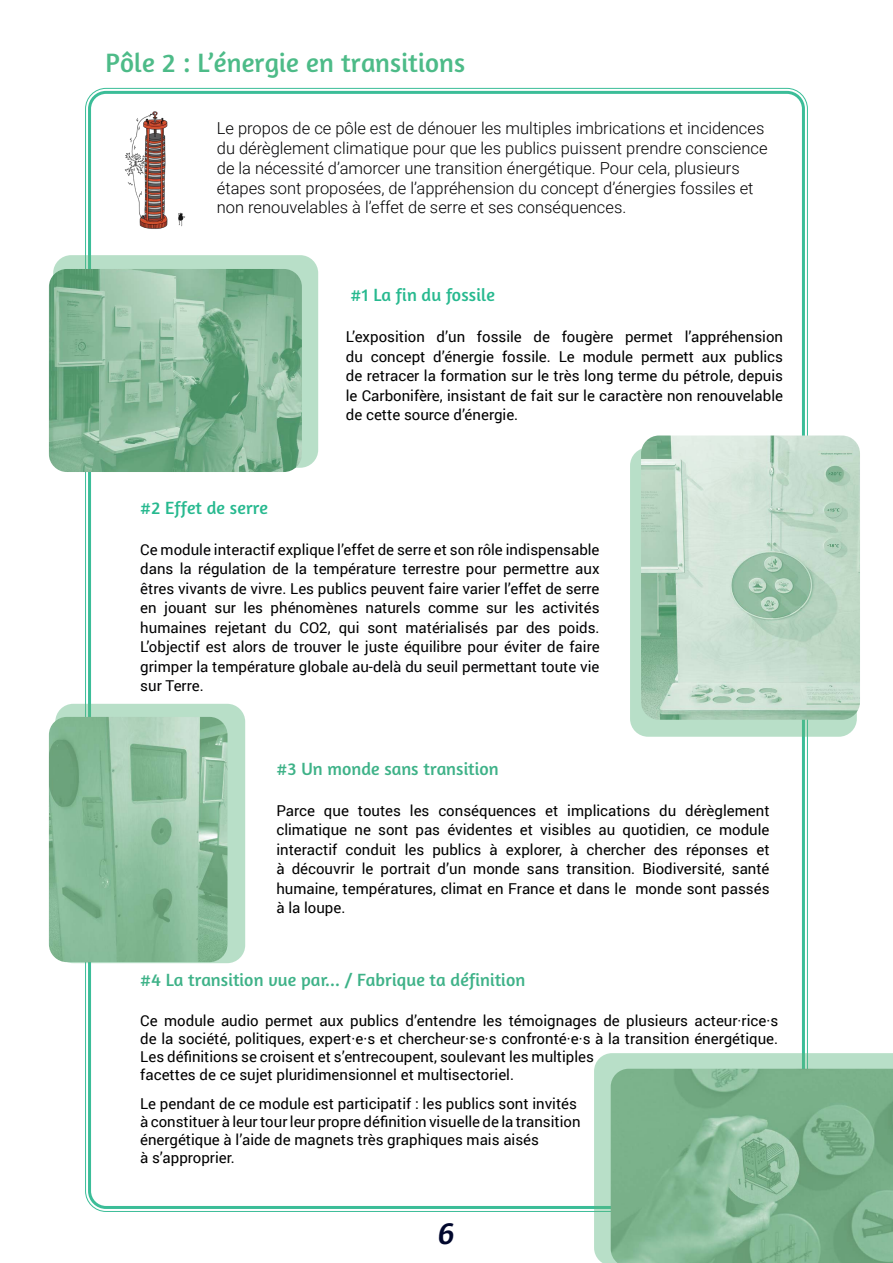
<style>
.page{position:relative;width:893px;height:1263px;background:#fff}
.page>*{position:absolute;margin:0;border:0;box-sizing:border-box;transform-origin:0 0}
.t1{font:italic 33px "Amaranth";color:#00072d}
.titre_poles{font:27px "Amaranth";letter-spacing:.005em;color:#4dbb88}
.Les_gros_titres{font:18px "Amaranth";letter-spacing:.005em;color:#3eb288}
.Les_gros_titres-2{font:18px "Amaranth";letter-spacing:.005em;color:#27b98f}
.titre_poles-2{font:300 16.5px/19.8px "Roboto";color:#000002}
.texte_courant{font:15px/19.5px "Roboto";color:#000001;text-align:justify}
.texte_courant-2{font:15px/19.5px "Roboto";color:#000002;text-align:justify}
</style>
<div class="page">
<div style="left:55px;top:704px;width:190px;height:259px;background:#b8dfc8;border-radius:18px"></div>
<img style="left:49px;top:717px;width:178px;height:245px">
<div style="left:53px;top:255px;width:265px;height:213px;background:#b8dfc8;border-radius:18px"></div>
<img style="left:49px;top:269px;width:253px;height:203px">
<div style="left:630px;top:448px;width:227px;height:289px;background:#b8dfc8;border-radius:18px"></div>
<img style="left:641px;top:435px;width:219px;height:285px">
<img style="left:115px;top:91px;width:95px;height:138px">
<svg style="left:594px;top:1053px;width:299px;height:210px;background:#b6dec7"></svg>
<img style="left:611px;top:1069px;width:282px;height:194px">
<p class="titre_poles" style="left:106px;top:47px;width:361px">Pôle 2 : L’énergie en transitions</p>
<p class="titre_poles-2" style="left:217px;top:118px;width:552px">Le propos de ce pôle est de dénouer les multiples imbrications et incidences du dérèglement climatique pour que les publics puissent prendre conscience de la nécessité d’amorcer une transition énergétique. Pour cela, plusieurs étapes sont proposées, de l’appréhension du concept d’énergies fossiles et non renouvelables à l’effet de serre et ses conséquences.</p>
<p class="Les_gros_titres-2" style="left:351px;top:284px;width:146px">#1 La fin du fossile</p>
<p class="texte_courant" style="left:346px;top:326px;width:439px">L’exposition d’un fossile de fougère permet l’appréhension du concept d’énergie fossile. Le module permett aux publics de retracer la formation sur le très long terme du pétrole, depuis le Carbonifère, insistant de fait sur le caractère non renouvelable de cette source d’énergie.</p>
<p class="Les_gros_titres-2" style="left:140px;top:497px;width:129px">#2 Effet de serre</p>
<p class="texte_courant-2" style="left:140px;top:539px;width:461px">Ce module interactif explique l’effet de serre et son rôle indispensable dans la régulation de la température terrestre pour permettre aux êtres vivants de vivre. Les publics peuvent faire varier l’effet de serre en jouant sur les phénomènes naturels comme sur les activités humaines rejetant du CO2, qui sont matérialisés par des poids.<br>L’objectif est alors de trouver le juste équilibre pour éviter de faire grimper la température globale au-delà du seuil permettant toute vie sur Terre.</p>
<p class="Les_gros_titres" style="left:276px;top:758px;width:224px">#3 Un monde sans transition</p>
<p class="texte_courant" style="left:276px;top:800px;width:495px">Parce que toutes les conséquences et implications du dérèglement climatique ne sont pas évidentes et visibles au quotidien, ce module interactif conduit les publics à explorer, à chercher des réponses et à découvrir le portrait d’un monde sans transition. Biodiversité, santé humaine, températures, climat en France et dans le monde sont passés à la loupe.</p>
<p class="Les_gros_titres" style="left:140px;top:969px;width:386px">#4 La transition vue par... / Fabrique ta définition</p>
<p class="texte_courant" style="left:140px;top:1011px;width:639px;line-height:18px;text-align:left">Ce module audio permet aux publics d’entendre les témoignages de plusieurs acteur·rice·s de la société, politiques, expert·e·s et chercheur·se·s confronté·e·s à la transition énergétique.<br>Les définitions se croisent et s’entrecoupent, soulevant les multiples<br>facettes de ce sujet pluridimensionnel et multisectoriel.</p>
<p class="texte_courant" style="left:140px;top:1093px;width:438px">Le pendant de ce module est participatif : les publics sont invités</p>
<p class="texte_courant" style="left:140px;top:1112px;width:442px;line-height:18px">à constituer à leur tour leur propre définition visuelle de la transition énergétique à l’aide de magnets très graphiques mais aisés</p>
<p class="texte_courant" style="left:140px;top:1147px;width:96px">à s’approprier.</p>
<h1 class="t1" style="left:438px;top:1214px;width:19px">6</h1>
</div>
